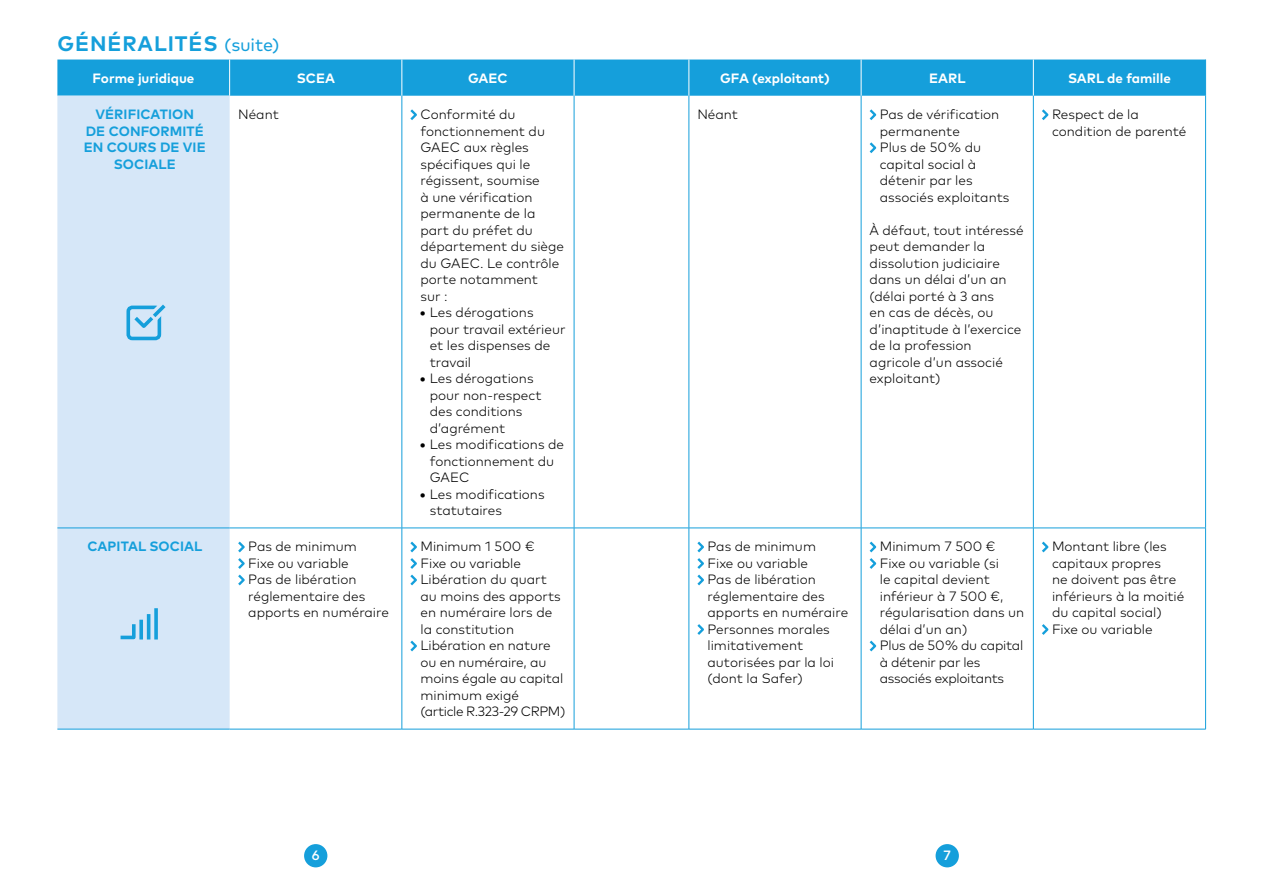
<style>
.page{position:relative;width:1263px;height:893px;background:#fff}
.page>*{position:absolute;margin:0;border:0;box-sizing:border-box;transform-origin:0 0}
.t1{font:700 21px "Mark Pro";letter-spacing:.045em;color:#159fdb}
.t2{font:300 13.5px/16.5px "Mark Pro";color:#000}
.t3{font:700 13.5px/16.5px "Mark Pro";letter-spacing:.005em;color:#159fdb;text-align:center}
.t4{font:700 13.5px "Mark Pro";color:#fff}
.t5{font:300 13.5px/16.5px "Mark Pro";letter-spacing:-.02em;color:#000}
.t6{font:500 13.5px "Mark Pro";color:#fff}
.s1{font-weight:400;font-size:18px}
.s2{font-weight:700}
</style>
<div class="page">
<div style="left:304px;top:844px;width:23px;height:23px;background:#159fdb;border-radius:50%"></div>
<div style="left:935px;top:844px;width:24px;height:23px;background:#159fdb;border-radius:50%"></div>
<div style="left:57px;top:60px;width:1148px;height:36px;background:#159fdb"></div>
<div style="left:57px;top:96px;width:173px;height:633px;background:#d6e7f8"></div>
<hr style="left:229px;top:60px;width:1px;height:36px;background:#fff">
<hr style="left:401px;top:60px;width:1px;height:36px;background:#fff">
<hr style="left:574px;top:60px;width:1px;height:36px;background:#fff">
<hr style="left:688px;top:60px;width:1px;height:36px;background:#fff">
<hr style="left:861px;top:60px;width:1px;height:36px;background:#fff">
<hr style="left:1033px;top:60px;width:1px;height:36px;background:#fff">
<hr style="left:402px;top:96px;width:1px;height:432px;background:#159fdb">
<hr style="left:574px;top:96px;width:1px;height:432px;background:#159fdb">
<hr style="left:689px;top:96px;width:1px;height:432px;background:#159fdb">
<hr style="left:861px;top:96px;width:1px;height:432px;background:#159fdb">
<hr style="left:1033px;top:96px;width:1px;height:432px;background:#159fdb">
<hr style="left:1205px;top:96px;width:1px;height:432px;background:#159fdb">
<hr style="left:57px;top:528px;width:173px;height:1px;background:#159fdb">
<hr style="left:57px;top:729px;width:173px;height:1px;background:#159fdb">
<hr style="left:230px;top:528px;width:172px;height:1px;background:#159fdb">
<hr style="left:402px;top:528px;width:172px;height:1px;background:#159fdb">
<hr style="left:402px;top:528px;width:1px;height:201px;background:#159fdb">
<hr style="left:230px;top:729px;width:172px;height:1px;background:#159fdb">
<hr style="left:402px;top:729px;width:172px;height:1px;background:#159fdb">
<hr style="left:574px;top:528px;width:1px;height:201px;background:#159fdb">
<hr style="left:574px;top:528px;width:115px;height:1px;background:#159fdb">
<hr style="left:574px;top:729px;width:115px;height:1px;background:#159fdb">
<hr style="left:689px;top:528px;width:1px;height:201px;background:#159fdb">
<hr style="left:689px;top:528px;width:172px;height:1px;background:#159fdb">
<hr style="left:861px;top:528px;width:172px;height:1px;background:#159fdb">
<hr style="left:1033px;top:528px;width:173px;height:1px;background:#159fdb">
<hr style="left:861px;top:528px;width:1px;height:201px;background:#159fdb">
<hr style="left:1033px;top:528px;width:1px;height:201px;background:#159fdb">
<hr style="left:1205px;top:528px;width:1px;height:201px;background:#159fdb">
<hr style="left:689px;top:729px;width:172px;height:1px;background:#159fdb">
<hr style="left:861px;top:729px;width:172px;height:1px;background:#159fdb">
<hr style="left:1033px;top:729px;width:173px;height:1px;background:#159fdb">
<hr style="left:1205px;top:60px;width:1px;height:36px;background:#159fdb">
<svg style="left:410px;top:109px;width:7px;height:11px"></svg>
<svg style="left:870px;top:109px;width:6px;height:11px"></svg>
<svg style="left:870px;top:142px;width:6px;height:11px"></svg>
<svg style="left:1042px;top:109px;width:6px;height:11px"></svg>
<svg style="left:238px;top:542px;width:7px;height:10px"></svg>
<svg style="left:238px;top:558px;width:7px;height:11px"></svg>
<svg style="left:238px;top:575px;width:7px;height:10px"></svg>
<svg style="left:410px;top:542px;width:7px;height:10px"></svg>
<svg style="left:410px;top:558px;width:7px;height:11px"></svg>
<svg style="left:410px;top:575px;width:7px;height:10px"></svg>
<svg style="left:410px;top:641px;width:7px;height:10px"></svg>
<svg style="left:697px;top:542px;width:7px;height:10px"></svg>
<svg style="left:697px;top:558px;width:7px;height:11px"></svg>
<svg style="left:697px;top:575px;width:7px;height:10px"></svg>
<svg style="left:697px;top:624px;width:7px;height:11px"></svg>
<svg style="left:870px;top:542px;width:6px;height:10px"></svg>
<svg style="left:870px;top:558px;width:6px;height:11px"></svg>
<svg style="left:870px;top:641px;width:6px;height:10px"></svg>
<svg style="left:1042px;top:542px;width:6px;height:10px"></svg>
<svg style="left:1042px;top:624px;width:6px;height:11px"></svg>
<div style="left:126px;top:306px;width:35px;height:34px;border:4px solid #159fdb;border-radius:4px"></div>
<svg style="left:131px;top:299px;width:40px;height:32px"></svg>
<svg style="left:117px;top:621px;width:20px;height:20px"></svg>
<svg style="left:139px;top:620px;width:4px;height:19px"></svg>
<hr style="left:147px;top:614px;width:3px;height:25px;background:#159fdb">
<svg style="left:154px;top:608px;width:4px;height:31px"></svg>
<p class="t1" style="left:57px;top:27px;width:224px">GÉNÉRALITÉS <span class="s1">(suite)</span></p>
<p class="t4" style="left:93px;top:68px;width:103px">Forme juridique</p>
<p class="t4" style="left:297px;top:68px;width:40px">SCEA</p>
<p class="t4" style="left:468px;top:68px;width:41px">GAEC</p>
<p class="t4" style="left:720px;top:68px;width:111px">GFA (exploitant)</p>
<p class="t4" style="left:929px;top:68px;width:38px">EARL</p>
<p class="t4" style="left:1068px;top:68px;width:104px">SARL de famille</p>
<p class="t3" style="left:86px;top:105px;width:120px">VÉRIFICATION<br>DE CONFORMITÉ</p>
<p class="t3" style="left:84px;top:138px;width:123px">EN COURS DE VIE<br>SOCIALE</p>
<p class="t2" style="left:238px;top:105px;width:42px">Néant</p>
<p class="t2" style="left:420px;top:105px;width:145px">Conformité du fonctionnement du<br>GAEC aux règles spécifiques qui le régissent, soumise<br>à une vérification permanente de la part du préfet du département du siège du GAEC. Le contrôle porte notamment<br>sur :</p>
<p class="t2" style="left:430px;top:303px;width:137px;text-indent:-10px"><span class="s2">•</span> Les dérogations pour travail extérieur et les dispenses de travail</p>
<p class="t2" style="left:430px;top:369px;width:113px;text-indent:-10px"><span class="s2">•</span> Les dérogations pour non-respect des conditions d’agrément</p>
<p class="t2" style="left:430px;top:435px;width:136px;text-indent:-10px"><span class="s2">•</span> Les modifications de fonctionnement du<br>GAEC</p>
<p class="t2" style="left:430px;top:485px;width:116px;text-indent:-10px"><span class="s2">•</span> Les modifications statutaires</p>
<p class="t2" style="left:697px;top:105px;width:42px">Néant</p>
<p class="t2" style="left:880px;top:105px;width:121px">Pas de vérification permanente</p>
<p class="t2" style="left:880px;top:138px;width:131px">Plus de 50 % du capital social à détenir par les associés exploitants</p>
<p class="t2" style="left:870px;top:221px;width:155px">À défaut, tout intéressé peut demander la dissolution judiciaire dans un délai d’un an (délai porté à 3 ans<br>en cas de décès, ou d’inaptitude à l’exercice de la profession agricole d’un associé exploitant)</p>
<p class="t2" style="left:1052px;top:105px;width:136px">Respect de la condition de parenté</p>
<p class="t3" style="left:87px;top:537px;width:116px">CAPITAL SOCIAL</p>
<p class="t2" style="left:248px;top:537px;width:110px">Pas de minimum</p>
<p class="t2" style="left:248px;top:554px;width:102px">Fixe ou variable</p>
<p class="t2" style="left:248px;top:570px;width:142px">Pas de libération réglementaire des apports en numéraire</p>
<p class="t2" style="left:420px;top:537px;width:115px">Minimum 1 500 €</p>
<p class="t2" style="left:420px;top:554px;width:102px">Fixe ou variable</p>
<p class="t2" style="left:420px;top:570px;width:142px">Libération du quart au moins des apports en numéraire lors de la constitution</p>
<p class="t2" style="left:420px;top:636px;width:146px">Libération en nature ou en numéraire, au moins égale au capital minimum exigé<br>(article R.323-29 CRPM)</p>
<p class="t2" style="left:707px;top:537px;width:110px">Pas de minimum</p>
<p class="t2" style="left:707px;top:554px;width:102px">Fixe ou variable</p>
<p class="t2" style="left:707px;top:570px;width:142px">Pas de libération réglementaire des apports en numéraire</p>
<p class="t2" style="left:707px;top:620px;width:128px">Personnes morales limitativement autorisées par la loi (dont la Safer)</p>
<p class="t2" style="left:880px;top:537px;width:117px">Minimum 7 500 €</p>
<p class="t2" style="left:880px;top:554px;width:146px">Fixe ou variable (si<br>le capital devient inférieur à 7 500 €, régularisation dans un délai d’un an)</p>
<p class="t5" style="left:880px;top:636px;width:145px">Plus de 50 % du capital à détenir par les associés exploitants</p>
<p class="t2" style="left:1052px;top:537px;width:134px">Montant libre (les capitaux propres<br>ne doivent pas être inférieurs à la moitié du capital social)</p>
<p class="t2" style="left:1052px;top:620px;width:102px">Fixe ou variable</p>
<p class="t6" style="left:312px;top:845px;width:9px">6</p>
<p class="t6" style="left:943px;top:845px;width:9px">7</p>
</div>
